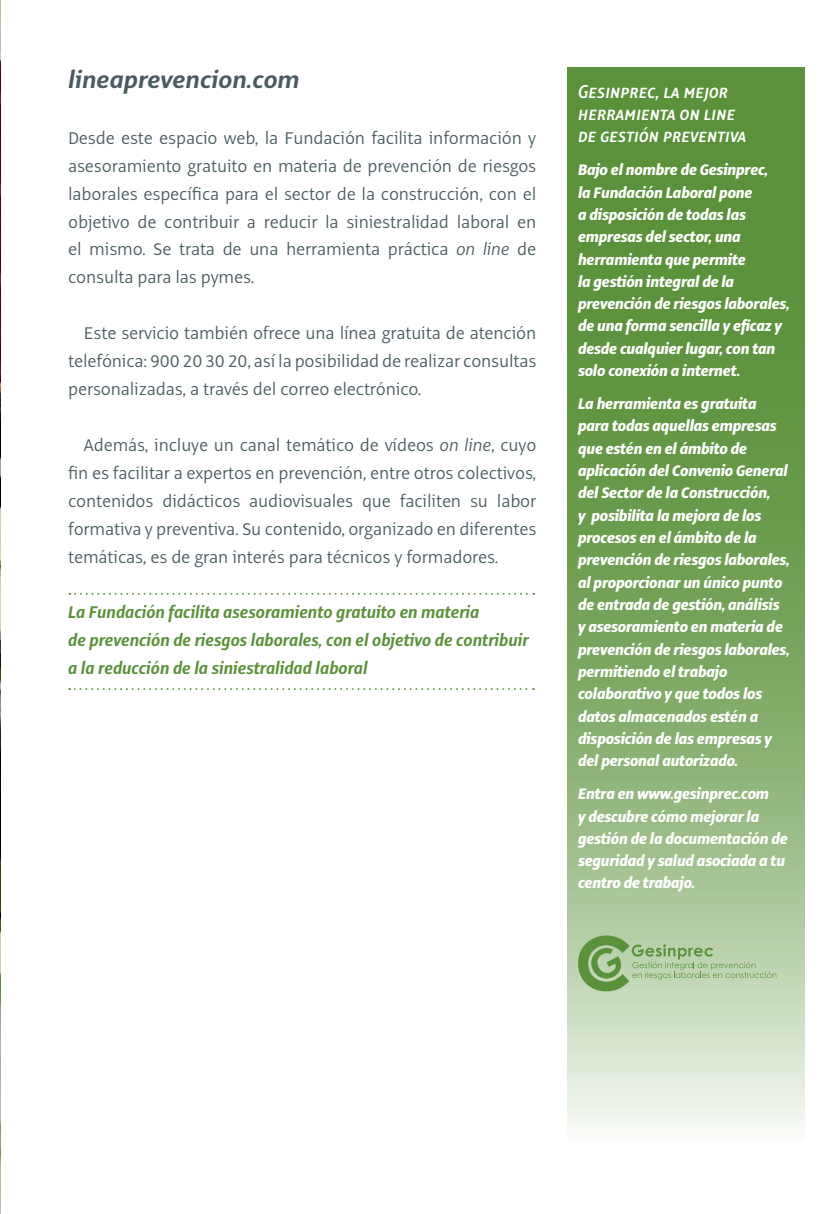
<style>
.page{position:relative;width:840px;height:1214px;background:#fff}
.page>*{position:absolute;margin:0;border:0;box-sizing:border-box;transform-origin:0 0}
.t1{font:italic 700 26px "Alto Pro";color:#495b60}
.t2{font:italic 600 20.4px/22.4px "Alto Pro Con";color:#fff}
.t3{font:300 18.6px/27.8px "Alto Pro";letter-spacing:-.01em;color:#495b60;text-align:justify}
.t4{font:italic 700 18.6px/27.8px "Alto Pro Con";color:#5a913a}
.t5{font:italic 800 16.8px/22.4px "Alto Pro Con";letter-spacing:-.01em;color:#fff}
.s1{font-style:italic}
</style>
<div class="page">
<img style="left:0;top:0;width:1px;height:1213px">
<svg style="left:69px;top:593px;width:465px;height:1px"></svg>
<svg style="left:69px;top:688px;width:464px;height:2px"></svg>
<svg style="left:567px;top:68px;width:237px;height:1062px;background:#81ab69"></svg>
<svg style="left:577px;top:935px;width:198px;height:56px;background:#a8c597"></svg>
<h1 class="t1" style="left:68px;top:63px;width:233px">lineaprevencion.com</h1>
<p class="t3" style="left:68px;top:124px;width:469px">Desde este espacio web, la Fundación facilita información y asesoramiento gratuito en materia de prevención de riesgos laborales específica para el sector de la construcción, con el objetivo de contribuir a reducir la siniestralidad laboral en el mismo. Se trata de una herramienta práctica <span class="s1">on line</span> de consulta para las pymes.</p>
<p class="t3" style="left:68px;top:319px;width:469px;text-indent:16px">Este servicio también ofrece una línea gratuita de atención telefónica: 900 20 30 20, así la posibilidad de realizar consultas personalizadas, a través del correo electrónico.</p>
<p class="t3" style="left:68px;top:431px;width:469px;text-indent:16px">Además, incluye un canal temático de vídeos <span class="s1">on line</span>, cuyo fin es facilitar a expertos en prevención, entre otros colectivos, contenidos didácticos audiovisuales que faciliten su labor formativa y preventiva. Su contenido, organizado en diferentes temáticas, es de gran interés para técnicos y formadores.</p>
<p class="t4" style="left:68px;top:598px;width:461px">La Fundación facilita asesoramiento gratuito en materia<br>de prevención de riesgos laborales, con el objetivo de contribuir a la reducción de la siniestralidad laboral</p>
<p class="t2" style="left:577px;top:80px;width:170px">Gesinprec, la mejor herramienta on line de gestión preventiva</p>
<p class="t5" style="left:577px;top:159px;width:213px">Bajo el nombre de Gesinprec,<br>la Fundación Laboral pone<br>a disposición de todas las empresas del sector, una herramienta que permite<br>la gestión integral de la prevención de riesgos laborales, de una forma sencilla y eficaz y desde cualquier lugar, con tan solo conexión a internet.</p>
<p class="t5" style="left:577px;top:392px;width:213px">La herramienta es gratuita para todas aquellas empresas que estén en el ámbito de aplicación del Convenio General del Sector de la Construcción,<br>y posibilita la mejora de los procesos en el ámbito de la prevención de riesgos laborales, al proporcionar un único punto de entrada de gestión, análisis y asesoramiento en materia de prevención de riesgos laborales, permitiendo el trabajo colaborativo y que todos los datos almacenados estén a disposición de las empresas y del personal autorizado.</p>
<p class="t5" style="left:577px;top:782px;width:211px">Entra en www.gesinprec.com<br>y descubre cómo mejorar la gestión de la documentación de seguridad y salud asociada a tu centro de trabajo.</p>
</div>
